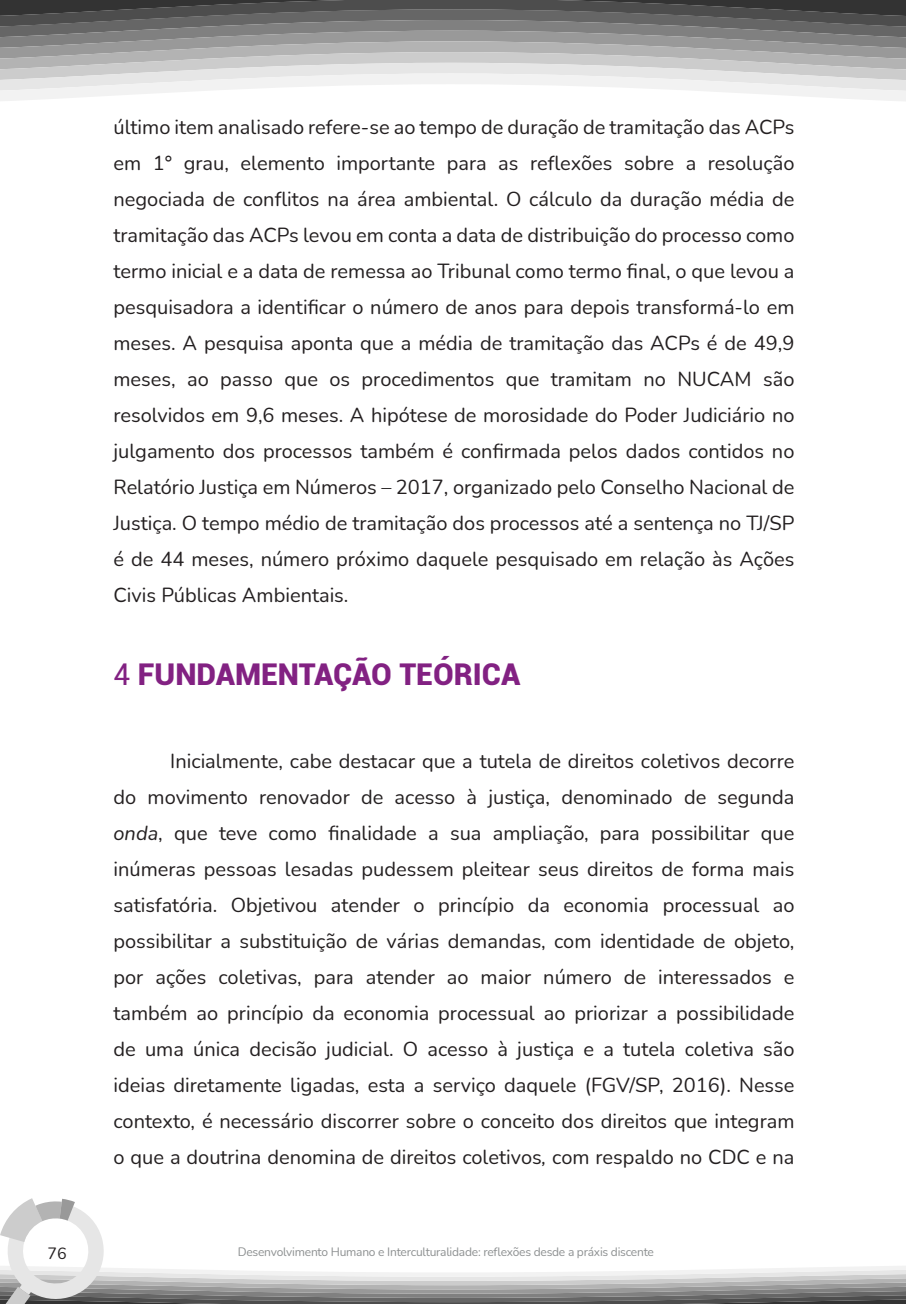
<style>
.page{position:relative;width:908px;height:1304px;background:#fff}
.page>*{position:absolute;margin:0;border:0;box-sizing:border-box;transform-origin:0 0}
.Título_1{font:900 30px "Roboto";color:#822182}
.texto{font:20px/36px "Nunito";color:#231f20;text-align:justify}
.t1{font:16px "Nunito";color:#231f20}
.t2{font:12px "Nunito";letter-spacing:-.02em;color:#8d9091}
.s1{font-weight:400}
.s2{font-style:italic}
</style>
<div class="page">
<svg style="left:0;top:0;width:904px;height:101px"></svg>
<svg style="left:0;top:1198px;width:904px;height:105px"></svg>
<p class="texto" style="left:113px;top:108px;width:682px">último item analisado refere-se ao tempo de duração de tramitação das ACPs em 1° grau, elemento importante para as reflexões sobre a resolução negociada de conflitos na área ambiental. O cálculo da duração média de tramitação das ACPs levou em conta a data de distribuição do processo como termo inicial e a data de remessa ao Tribunal como termo final, o que levou a pesquisadora a identificar o número de anos para depois transformá-lo em meses. A pesquisa aponta que a média de tramitação das ACPs é de 49,9 meses, ao passo que os procedimentos que tramitam no NUCAM são resolvidos em 9,6 meses. A hipótese de morosidade do Poder Judiciário no julgamento dos processos também é confirmada pelos dados contidos no Relatório Justiça em Números – 2017, organizado pelo Conselho Nacional de Justiça. O tempo médio de tramitação dos processos até a sentença no TJ/SP é de 44 meses, número próximo daquele pesquisado em relação às Ações Civis Públicas Ambientais.</p>
<p class="Título_1" style="left:113px;top:653px;width:408px"><span class="s1">4</span> FUNDAMENTAÇÃO TEÓRICA</p>
<p class="texto" style="left:113px;top:743px;width:682px;text-indent:57px">Inicialmente, cabe destacar que a tutela de direitos coletivos decorre do movimento renovador de acesso à justiça, denominado de segunda <span class="s2">onda</span>, que teve como finalidade a sua ampliação, para possibilitar que inúmeras pessoas lesadas pudessem pleitear seus direitos de forma mais satisfatória. Objetivou atender o princípio da economia processual ao possibilitar a substituição de várias demandas, com identidade de objeto, por ações coletivas, para atender ao maior número de interessados e também ao princípio da economia processual ao priorizar a possibilidade de uma única decisão judicial. O acesso à justiça e a tutela coletiva são ideias diretamente ligadas, esta a serviço daquele (FGV/SP, 2016). Nesse contexto, é necessário discorrer sobre o conceito dos direitos que integram o que a doutrina denomina de direitos coletivos<span class="s2">,</span> com respaldo no CDC e na</p>
<p class="t1" style="left:47px;top:1242px;width:21px">76</p>
<p class="t2" style="left:238px;top:1244px;width:417px">Desenvolvimento Humano e Interculturalidade: reflexões desde a práxis discente</p>
</div>
